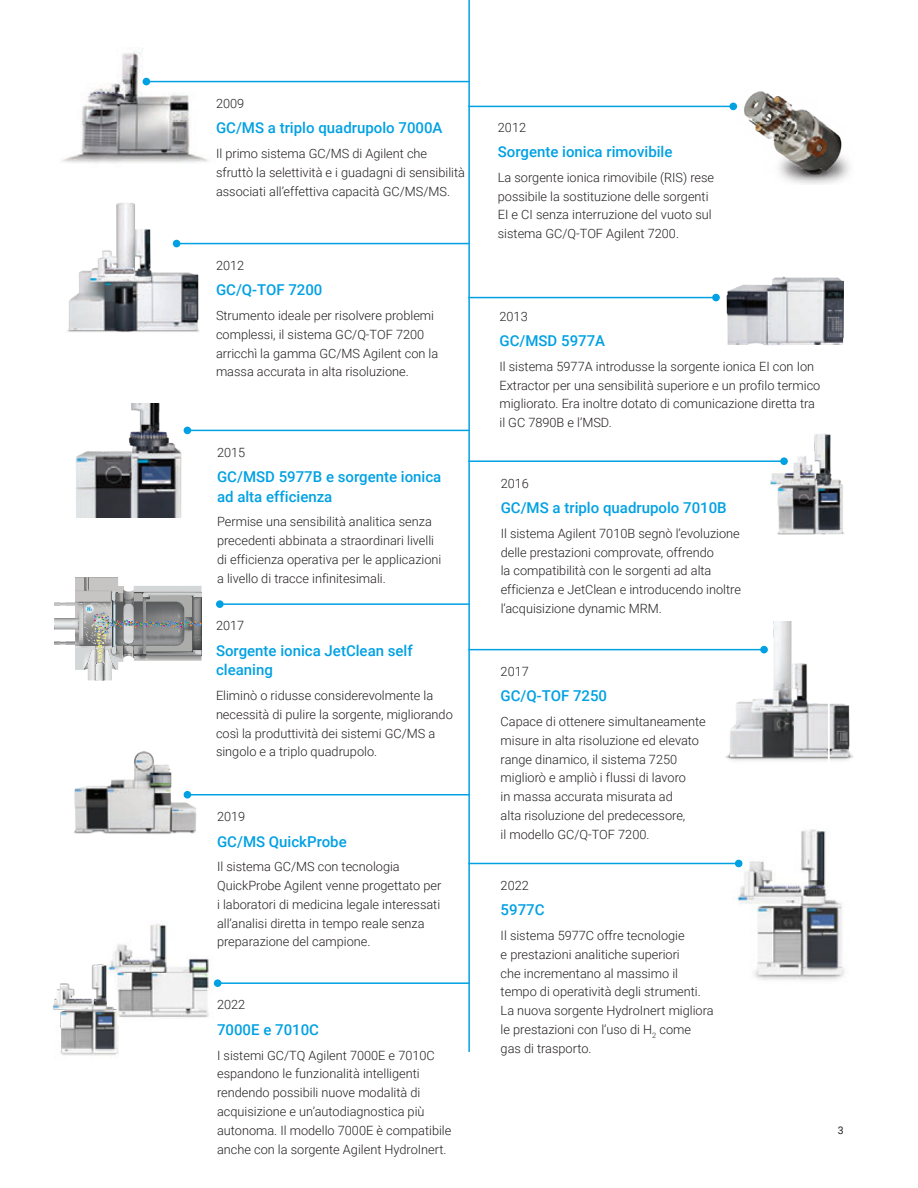
<style>
.page{position:relative;width:918px;height:1188px;background:#fff}
.page>*{position:absolute;margin:0;border:0;box-sizing:border-box;transform-origin:0 0}
.t1{font:500 15px/19.5px "Roboto";color:#00a1e3}
.t2{font:300 12.75px/18.8px "Roboto";color:#231f20}
.t3{font:10.5px "Roboto";color:#231f20}
.t4{font:700 5.85px "Agilent Condensed CFF";color:#00a1e3}
</style>
<div class="page">
<img style="left:67px;top:203px;width:136px;height:129px">
<hr style="left:177px;top:243px;width:292px;height:1px;background:#00a1e3">
<div style="left:173px;top:240px;width:7px;height:7px;background:#00a1e3;border-radius:50%"></div>
<img style="left:62px;top:47px;width:155px;height:116px">
<img style="left:736px;top:91px;width:114px;height:93px">
<hr style="left:468px;top:0;width:2px;height:1052px;background:#00a1e3">
<hr style="left:146px;top:81px;width:323px;height:1px;background:#00a1e3">
<div style="left:143px;top:78px;width:7px;height:7px;background:#00a1e3;border-radius:50%"></div>
<hr style="left:468px;top:106px;width:265px;height:1px;background:#00a1e3">
<div style="left:729px;top:103px;width:8px;height:7px;background:#00a1e3;border-radius:50%"></div>
<img style="left:726px;top:276px;width:118px;height:69px">
<hr style="left:468px;top:297px;width:248px;height:1px;background:#00a1e3">
<div style="left:712px;top:294px;width:8px;height:7px;background:#00a1e3;border-radius:50%"></div>
<img style="left:770px;top:434px;width:74px;height:101px">
<hr style="left:468px;top:460px;width:316px;height:2px;background:#00a1e3">
<div style="left:780px;top:457px;width:8px;height:8px;background:#00a1e3;border-radius:50%"></div>
<img style="left:716px;top:621px;width:137px;height:140px">
<hr style="left:828px;top:624px;width:2px;height:150px;background:#fff">
<hr style="left:468px;top:649px;width:296px;height:1px;background:#00a1e3">
<div style="left:760px;top:646px;width:8px;height:7px;background:#00a1e3;border-radius:50%"></div>
<img style="left:716px;top:829px;width:129px;height:151px">
<hr style="left:468px;top:863px;width:271px;height:1px;background:#00a1e3">
<div style="left:735px;top:860px;width:8px;height:7px;background:#00a1e3;border-radius:50%"></div>
<img style="left:74px;top:751px;width:133px;height:83px">
<hr style="left:187px;top:794px;width:282px;height:1px;background:#00a1e3">
<div style="left:184px;top:791px;width:7px;height:8px;background:#00a1e3;border-radius:50%"></div>
<img style="left:111px;top:924px;width:102px;height:94px">
<hr style="left:218px;top:982px;width:251px;height:2px;background:#00a1e3">
<div style="left:214px;top:979px;width:7px;height:8px;background:#00a1e3;border-radius:50%"></div>
<img style="left:76px;top:451px;width:48px;height:66px">
<img style="left:124px;top:404px;width:65px;height:113px">
<hr style="left:187px;top:430px;width:282px;height:1px;background:#00a1e3">
<div style="left:184px;top:427px;width:7px;height:7px;background:#00a1e3;border-radius:50%"></div>
<svg style="left:54px;top:577px;width:148px;height:103px"></svg>
<div style="left:86px;top:605px;width:8px;height:8px;background:#ebeae9;border-radius:50%"></div>
<hr style="left:220px;top:603px;width:249px;height:2px;background:#00a1e3">
<div style="left:216px;top:600px;width:8px;height:8px;background:#00a1e3;border-radius:50%"></div>
<img style="left:53px;top:961px;width:65px;height:95px">
<p class="t4" style="left:87px;top:604px;width:7px">H<sub>2</sub></p>
<p class="t2" style="left:216px;top:93px;width:30px">2009</p>
<p class="t1" style="left:216px;top:118px;width:228px">GC/MS a triplo quadrupolo 7000A</p>
<p class="t2" style="left:216px;top:144px;width:251px">Il primo sistema GC/MS di Agilent che sfruttò la selettività e i guadagni di sensibilità associati all’effettiva capacità GC/MS/MS.</p>
<p class="t2" style="left:216px;top:255px;width:30px">2012</p>
<p class="t1" style="left:216px;top:280px;width:108px">GC/Q-TOF 7200</p>
<p class="t2" style="left:216px;top:306px;width:224px">Strumento ideale per risolvere problemi complessi, il sistema GC/Q-TOF 7200 arricchì la gamma GC/MS Agilent con la massa accurata in alta risoluzione.</p>
<p class="t2" style="left:217px;top:442px;width:30px">2015</p>
<p class="t1" style="left:217px;top:467px;width:226px">GC/MSD 5977B e sorgente ionica ad alta efficienza</p>
<p class="t2" style="left:217px;top:512px;width:226px">Permise una sensibilità analitica senza precedenti abbinata a straordinari livelli di efficienza operativa per le applicazioni a livello di tracce infinitesimali.</p>
<p class="t2" style="left:216px;top:616px;width:30px">2017</p>
<p class="t1" style="left:216px;top:640px;width:198px">Sorgente ionica JetClean self cleaning</p>
<p class="t2" style="left:216px;top:686px;width:238px">Eliminò o ridusse considerevolmente la necessità di pulire la sorgente, migliorando così la produttività dei sistemi GC/MS a singolo e a triplo quadrupolo.</p>
<p class="t2" style="left:217px;top:807px;width:30px">2019</p>
<p class="t1" style="left:217px;top:831px;width:131px">GC/MS QuickProbe</p>
<p class="t2" style="left:217px;top:857px;width:226px">Il sistema GC/MS con tecnologia QuickProbe Agilent venne progettato per i laboratori di medicina legale interessati all’analisi diretta in tempo reale senza preparazione del campione.</p>
<p class="t2" style="left:217px;top:995px;width:30px">2022</p>
<p class="t1" style="left:217px;top:1019px;width:103px">7000E e 7010C</p>
<p class="t2" style="left:217px;top:1045px;width:236px">I sistemi GC/TQ Agilent 7000E e 7010C espandono le funzionalità intelligenti rendendo possibili nuove modalità di acquisizione e un’autodiagnostica più autonoma. Il modello 7000E è compatibile anche con la sorgente Agilent HydroInert.</p>
<p class="t2" style="left:498px;top:117px;width:30px">2012</p>
<p class="t1" style="left:498px;top:141px;width:176px">Sorgente ionica rimovibile</p>
<p class="t2" style="left:498px;top:167px;width:218px">La sorgente ionica rimovibile (RIS) rese possibile la sostituzione delle sorgenti EI e CI senza interruzione del vuoto sul sistema GC/Q-TOF Agilent 7200.</p>
<p class="t2" style="left:500px;top:306px;width:30px">2013</p>
<p class="t1" style="left:500px;top:330px;width:107px">GC/MSD 5977A</p>
<p class="t2" style="left:500px;top:356px;width:322px">Il sistema 5977A introdusse la sorgente ionica EI con Ion Extractor per una sensibilità superiore e un profilo termico migliorato. Era inoltre dotato di comunicazione diretta tra il GC 7890B e l’MSD.</p>
<p class="t2" style="left:501px;top:473px;width:30px">2016</p>
<p class="t1" style="left:501px;top:497px;width:228px">GC/MS a triplo quadrupolo 7010B</p>
<p class="t2" style="left:501px;top:523px;width:242px">Il sistema Agilent 7010B segnò l’evoluzione delle prestazioni comprovate, offrendo<br>la compatibilità con le sorgenti ad alta efficienza e JetClean e introducendo inoltre l’acquisizione dynamic MRM.</p>
<p class="t2" style="left:501px;top:662px;width:30px">2017</p>
<p class="t1" style="left:501px;top:686px;width:108px">GC/Q-TOF 7250</p>
<p class="t2" style="left:501px;top:712px;width:207px">Capace di ottenere simultaneamente misure in alta risoluzione ed elevato range dinamico, il sistema 7250 migliorò e ampliò i flussi di lavoro<br>in massa accurata misurata ad<br>alta risoluzione del predecessore,<br>il modello GC/Q-TOF 7200.</p>
<p class="t2" style="left:501px;top:875px;width:30px">2022</p>
<p class="t1" style="left:501px;top:900px;width:45px">5977C</p>
<p class="t2" style="left:501px;top:926px;width:215px">Il sistema 5977C offre tecnologie<br>e prestazioni analitiche superiori<br>che incrementano al massimo il tempo di operatività degli strumenti.<br>La nuova sorgente HydroInert migliora le prestazioni con l’uso di H<sub>2</sub> come gas di trasporto.</p>
<p class="t3" style="left:838px;top:1123px;width:7px">3</p>
</div>
